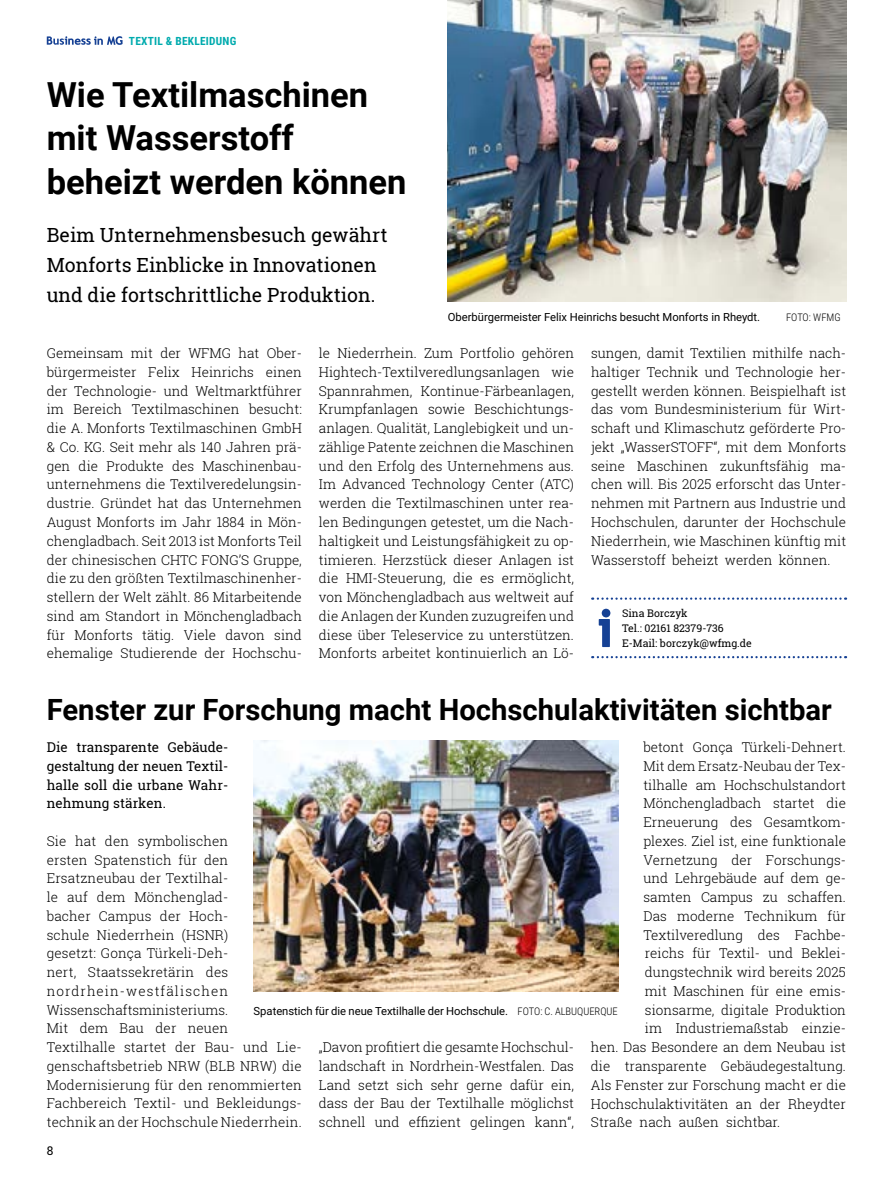
<style>
.page{position:relative;width:893px;height:1191px;background:#fff}
.page>*{position:absolute;margin:0;border:0;box-sizing:border-box;transform-origin:0 0}
.t1{font:700 34.5px/43.5px "Roboto";color:#000}
.t2{font:700 29.25px "Roboto";color:#000}
.t3{font:19.5px/30px "Roboto Slab";color:#000}
.t4{font:300 13.5px/18.8px "Roboto Slab";color:#000;text-align:justify}
.t5{font:13.5px/18.8px "Roboto Slab";color:#000}
.t6{font:12px "Roboto Slab";color:#000}
.t7{font:700 11.4px "Roboto Condensed";letter-spacing:.02em;color:#00abae}
.t8{font:11.25px "Roboto";color:#000}
.t9{font:10.5px/15px "Roboto Slab";color:#000}
.t10{font:300 10.5px "Roboto Condensed";color:#000}
.s1{font-family:"Roboto Condensed";font-weight:300;font-size:10.5px}
</style>
<div class="page">
<svg style="left:47px;top:36px;width:76px;height:9px"></svg>
<img style="left:254px;top:740px;width:365px;height:251px">
<img style="left:447px;top:0;width:400px;height:302px">
<svg style="left:599px;top:609px;width:11px;height:38px"></svg>
<svg style="left:592px;top:597px;width:254px;height:3px"></svg>
<svg style="left:592px;top:656px;width:254px;height:2px"></svg>
<p class="t7" style="left:129px;top:33px;width:109px">TEXTIL &amp; BEKLEIDUNG</p>
<h1 class="t1" style="left:47px;top:71px;width:361px">Wie Textilmaschinen mit Wasserstoff beheizt werden können</h1>
<h3 class="t3" style="left:47px;top:220px;width:342px">Beim Unternehmensbesuch gewährt<br>Monforts Einblicke in Innovationen und die fortschrittliche Produktion.</h3>
<p class="t8" style="left:448px;top:309px;width:314px">Oberbürgermeister Felix Heinrichs besucht Monforts in Rheydt.</p>
<p class="t10" style="left:786px;top:310px;width:56px">FOTO: WFMG</p>
<p class="t4" style="left:319px;top:343px;width:257px">le Niederrhein. Zum Portfolio gehören Hightech-Textilveredlungsanlagen wie Spannrahmen, Kontinue-Färbeanlagen, Krumpfanlagen sowie Beschichtungs&shy;anlagen. Qualität, Langlebigkeit und un&shy;zählige Patente zeichnen die Maschinen und den Erfolg des Unternehmens aus.<br>Im Advanced Technology Center (ATC) werden die Textilmaschinen unter rea&shy;len Bedingungen getestet, um die Nach&shy;haltigkeit und Leistungsfähigkeit zu op&shy;timieren. Herzstück dieser Anlagen ist die HMI-Steuerung, die es ermöglicht, von Mönchengladbach aus weltweit auf die Anlagen der Kunden zuzugreifen und diese über Teleservice zu unterstützen.<br>Monforts arbeitet kontinuierlich an Lö-</p>
<h2 class="t2" style="left:47px;top:688px;width:787px">Fenster zur Forschung macht Hochschulaktivitäten sichtbar</h2>
<p class="t5" style="left:47px;top:737px;width:183px">Die transparente Gebäude&shy;gestaltung der neuen Textil&shy;halle soll die urbane Wahr&shy;nehmung stärken.</p>
<p class="t4" style="left:47px;top:831px;width:257px;text-align:left">Sie hat den symbolischen<br>ersten Spatenstich für den<br>Ersatzneubau der Textilhal-<br>le auf dem Mönchenglad-<br>bacher Campus der Hoch-<br>schule Niederrhein (HSNR)<br>gesetzt: Gonça Türkeli-Deh-<br>nert, Staatssekretärin des nordrhein-westfälischen<br>Wissenschaftsministeriums.<br>Mit dem Bau der neuen<br>Textilhalle startet der Bau- und Lie&shy;genschaftsbetrieb NRW (BLB NRW) die<br>Modernisierung für den renommierten<br>Fachbereich Textil- und Bekleidungs&shy;technik an der Hochschule Niederrhein.</p>
<p class="t4" style="left:591px;top:343px;width:257px">sungen, damit Textilien mithilfe nach&shy;haltiger Technik und Technologie her&shy;gestellt werden können. Beispielhaft ist das vom Bundesministerium für Wirt&shy;schaft und Klimaschutz geförderte Pro&shy;jekt „WasserSTOFF“, mit dem Monforts seine Maschinen zukunftsfähig ma&shy;chen will. Bis 2025 erforscht das Unter&shy;nehmen mit Partnern aus Industrie und Hochschulen, darunter der Hochschule Niederrhein, wie Maschinen künftig mit Wasserstoff beheizt werden können.</p>
<p class="t4" style="left:47px;top:343px;width:257px">Gemeinsam mit der WFMG hat Ober&shy;bürgermeister Felix Heinrichs einen der Technologie- und Weltmarktführer im Bereich Textilmaschinen besucht: die A. Monforts Textilmaschinen GmbH &amp; Co. KG. Seit mehr als 140 Jahren prä&shy;gen die Produkte des Maschinenbau&shy;unternehmens die Textilveredelungsin&shy;dustrie. Gründet hat das Unternehmen August Monforts im Jahr 1884 in Mön&shy;chengladbach. Seit 2013 ist Monforts Teil der chinesischen CHTC FONG’S Gruppe, die zu den größten Textilmaschinenher&shy;stellern der Welt zählt. 86 Mitarbeitende sind am Standort in Mönchengladbach für Monforts tätig. Viele davon sind ehemalige Studierende der Hochschu-</p>
<p class="t9" style="left:622px;top:606px;width:131px">Sina Borczyk<br>Tel.: 02161 82379-736<br>E-Mail: borczyk@wfmg.de</p>
<p class="t4" style="left:643px;top:737px;width:204px">betont Gonça Türkeli-Dehnert.</p>
<p class="t4" style="left:643px;top:756px;width:204px">Mit dem Ersatz-Neubau der Tex-</p>
<p class="t4" style="left:643px;top:775px;width:204px">tilhalle am Hochschulstandort</p>
<p class="t4" style="left:643px;top:793px;width:204px">Mönchengladbach startet die</p>
<p class="t4" style="left:643px;top:812px;width:204px">Erneuerung des Gesamtkom-</p>
<p class="t4" style="left:643px;top:831px;width:204px">plexes. Ziel ist, eine funktionale</p>
<p class="t4" style="left:643px;top:850px;width:204px">Vernetzung der Forschungs-</p>
<p class="t4" style="left:643px;top:868px;width:204px">und Lehrgebäude auf dem ge-</p>
<p class="t4" style="left:643px;top:887px;width:204px">samten Campus zu schaffen.</p>
<p class="t4" style="left:643px;top:906px;width:204px">Das moderne Technikum für</p>
<p class="t4" style="left:643px;top:925px;width:204px">Textilveredlung des Fachbe-</p>
<p class="t4" style="left:645px;top:943px;width:203px">reichs für Textil- und Beklei-</p>
<p class="t4" style="left:645px;top:962px;width:202px">dungstechnik wird bereits 2025</p>
<p class="t4" style="left:645px;top:981px;width:203px">mit Maschinen für eine emis-</p>
<p class="t4" style="left:645px;top:1000px;width:203px">sionsarme, digitale Produktion</p>
<p class="t4" style="left:645px;top:1018px;width:203px">im Industriemaßstab einzie-</p>
<p class="t4" style="left:591px;top:1037px;width:256px">hen. Das Besondere an dem Neubau ist</p>
<p class="t4" style="left:591px;top:1056px;width:257px">die transparente Gebäudegestaltung.</p>
<p class="t4" style="left:591px;top:1075px;width:257px">Als Fenster zur Forschung macht er die</p>
<p class="t4" style="left:591px;top:1093px;width:257px">Hochschulaktivitäten an der Rheydter</p>
<p class="t4" style="left:591px;top:1112px;width:191px">Straße nach außen sichtbar.</p>
<p class="t8" style="left:254px;top:1002px;width:366px">Spatenstich für die neue Textilhalle der Hochschule. <span class="s1">FOTO: C. ALBUQUERQUE</span></p>
<p class="t4" style="left:319px;top:1037px;width:257px">„Davon profitiert die gesamte Hochschul&shy;landschaft in Nordrhein-Westfalen. Das Land setzt sich sehr gerne dafür ein, dass der Bau der Textilhalle möglichst schnell und effizient gelingen kann“,</p>
<p class="t6" style="left:47px;top:1142px;width:8px">8</p>
</div>
